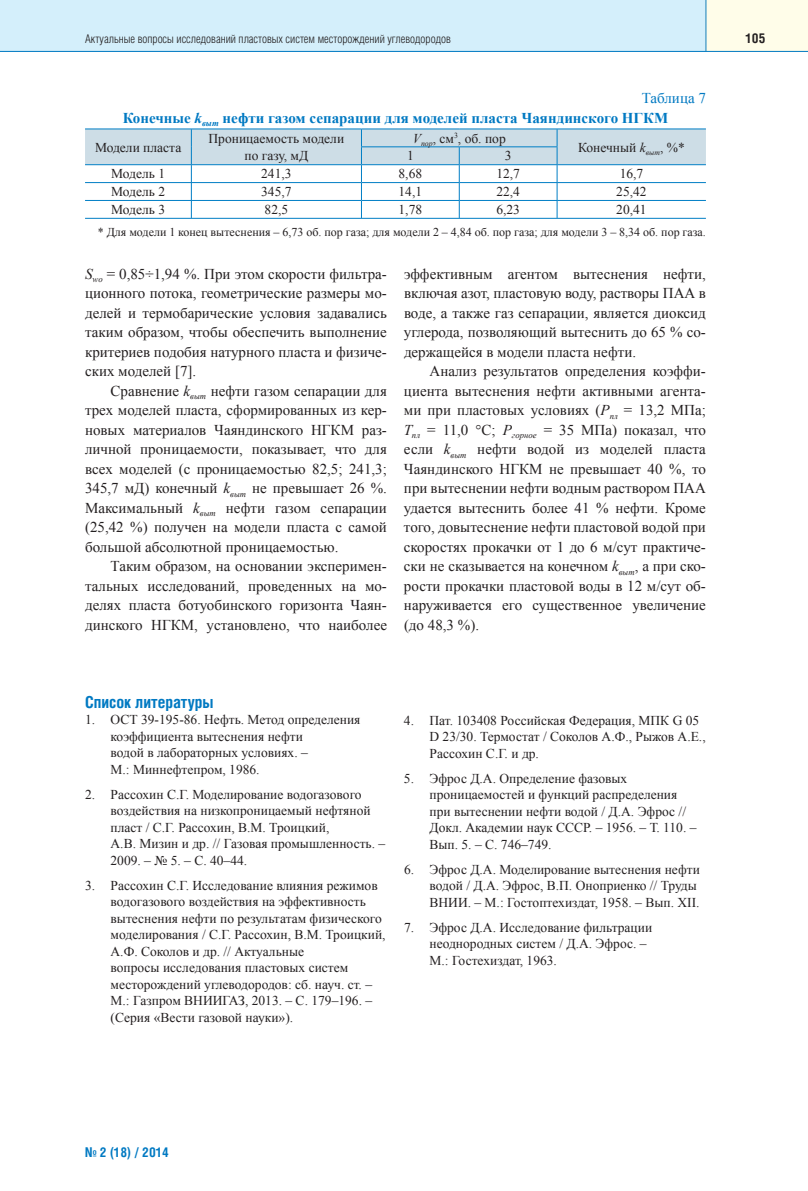
<style>
.page{position:relative;width:808px;height:1191px;background:#fff}
.page>*{position:absolute;margin:0;border:0;box-sizing:border-box;transform-origin:0 0}
.t1{font:700 16.5px "Helios Cond";color:#0079c2}
.t2{font:15px/19.5px "Times New Roman";color:#231f20;text-align:justify}
.t3{font:700 15px/19.5px "Times New Roman";color:#0079c2}
.t4{font:13.5px/16.5px "Times New Roman";color:#231f20}
.t5{font:700 13.5px "Helios Cond";color:#0079c2}
.t6{font:700 13.5px "Helios Cond";color:#231f20}
.t7{font:12px "Times New Roman";color:#231f20}
.t8{font:300 12px "Helios Cond";color:#231f20}
.s1{font-weight:400}
.s2{font-style:italic}
</style>
<div class="page">
<div style="left:0;top:0;width:706px;height:51px;background:#d4effb"></div>
<div style="left:706px;top:0;width:102px;height:51px;background:#fffde9"></div>
<hr style="left:0;top:51px;width:808px;height:1px;background:#0079c2">
<hr style="left:705px;top:0;width:1px;height:51px;background:#0079c2">
<svg style="left:85px;top:129px;width:621px;height:89px"></svg>
<hr style="left:85px;top:218px;width:621px;height:1px;background:#007ec5">
<p class="t8" style="left:85px;top:34px;width:367px">Актуальные вопросы исследований пластовых систем месторождений углеводородов</p>
<p class="t6" style="left:745px;top:33px;width:21px">105</p>
<p class="t3" style="left:123px;top:88px;width:585px;text-indent:519px"><span class="s1">Таблица 7<br></span>Конечные <span class="s2">k</span><sub>выт</sub> нефти газом сепарации для моделей пласта Чаяндинского НГКМ</p>
<p class="t4" style="left:95px;top:139px;width:88px">Модели пласта</p>
<p class="t4" style="left:209px;top:131px;width:137px;text-align:center">Проницаемость модели по газу, мД</p>
<p class="t4" style="left:413px;top:130px;width:95px"><span class="s2">V</span><sub>пор</sub>, см<sup>3</sup>, об. пор</p>
<p class="t4" style="left:578px;top:139px;width:108px">Конечный <span class="s2">k</span><sub>выт</sub>, %*</p>
<p class="t4" style="left:407px;top:148px;width:8px">1</p>
<p class="t4" style="left:505px;top:148px;width:8px">3</p>
<p class="t4" style="left:111px;top:165px;width:55px">Модель 1</p>
<p class="t4" style="left:261px;top:165px;width:32px">241,3</p>
<p class="t4" style="left:399px;top:165px;width:25px">8,68</p>
<p class="t4" style="left:496px;top:165px;width:25px">12,7</p>
<p class="t4" style="left:620px;top:165px;width:25px">16,7</p>
<p class="t4" style="left:111px;top:183px;width:55px">Модель 2</p>
<p class="t4" style="left:261px;top:183px;width:32px">345,7</p>
<p class="t4" style="left:399px;top:183px;width:25px">14,1</p>
<p class="t4" style="left:496px;top:183px;width:25px">22,4</p>
<p class="t4" style="left:616px;top:183px;width:32px">25,42</p>
<p class="t4" style="left:111px;top:201px;width:55px">Модель 3</p>
<p class="t4" style="left:265px;top:201px;width:25px">82,5</p>
<p class="t4" style="left:399px;top:201px;width:25px">1,78</p>
<p class="t4" style="left:496px;top:201px;width:25px">6,23</p>
<p class="t4" style="left:616px;top:201px;width:32px">20,41</p>
<p class="t7" style="left:98px;top:225px;width:610px">* Для модели 1 конец вытеснения – 6,73 об. пор газа; для модели 2 – 4,84 об. пор газа; для модели 3 – 8,34 об. пор газа.</p>
<p class="t2" style="left:85px;top:264px;width:303px"><span class="s2">S</span><sub>wo</sub> = 0,85÷1,94 %. При этом скорости фильтра&shy;ционного потока, геометрические размеры мо&shy;делей и термобарические условия задавались таким образом, чтобы обеспечить выполнение критериев подобия натурного пласта и физиче&shy;ских моделей [7].</p>
<p class="t2" style="left:85px;top:381px;width:303px;text-indent:26px">Сравнение <span class="s2">k</span><sub>выт</sub> нефти газом сепарации для трех моделей пласта, сформированных из кер&shy;новых материалов Чаяндинского НГКМ раз&shy;личной проницаемости, показывает, что для всех моделей (с проницаемостью 82,5; 241,3; 345,7 мД) конечный <span class="s2">k</span><sub>выт</sub> не превышает 26 %.<br>Максимальный <span class="s2">k</span><sub>выт</sub> нефти газом сепарации (25,42 %) получен на модели пласта с самой большой абсолютной проницаемостью.</p>
<p class="t2" style="left:85px;top:556px;width:303px;text-indent:26px">Таким образом, на основании эксперимен&shy;тальных исследований, проведенных на мо&shy;делях пласта ботуобинского горизонта Чаян&shy;динского НГКМ, установлено, что наиболее</p>
<p class="t2" style="left:404px;top:264px;width:303px">эффективным агентом вытеснения нефти, включая азот, пластовую воду, растворы ПАА в воде, а также газ сепарации, является диоксид углерода, позволяющий вытеснить до 65 % со&shy;держащейся в модели пласта нефти.</p>
<p class="t2" style="left:404px;top:361px;width:303px;text-indent:26px">Анализ результатов определения коэффи&shy;циента вытеснения нефти активными агента&shy;ми при пластовых условиях (<span class="s2">Р</span><sub>пл</sub> = 13,2 МПа; <span class="s2">Т</span><sub>пл</sub> = 11,0 С; <span class="s2">Р</span><sub>горное</sub> = 35 МПа) показал, что если <span class="s2">k</span><sub>выт</sub> нефти водой из моделей пласта Чаяндинского НГКМ не превышает 40 %, то при вытеснении нефти водным раствором ПАА удается вытеснить более 41 % нефти. Кроме того, довытеснение нефти пластовой водой при скоростях прокачки от 1 до 6 м/сут практиче&shy;ски не сказывается на конечном <span class="s2">k</span><sub>выт</sub>, а при ско&shy;рости прокачки пластовой воды в 12 м/сут об&shy;наруживается его существенное увеличение (до 48,3 %).</p>
<p class="t1" style="left:85px;top:696px;width:130px">Список литературы</p>
<p class="t4" style="left:111px;top:711px;width:251px;text-indent:-26px">1. ОСТ 39-195-86. Нефть. Метод определения коэффициента вытеснения нефти<br>водой в лабораторных условиях. –<br>М.: Миннефтепром, 1986.</p>
<p class="t4" style="left:111px;top:786px;width:276px;text-indent:-26px">2. Рассохин С.Г. Моделирование водогазового воздействия на низкопроницаемый нефтяной пласт / С.Г. Рассохин, В.М. Троицкий,<br>А.В. Мизин и др. // Газовая промышленность. – 2009. – № 5. – С. 40–44.</p>
<p class="t4" style="left:111px;top:877px;width:277px;text-indent:-26px">3. Рассохин С.Г. Исследование влияния режимов водогазового воздействия на эффективность вытеснения нефти по результатам физического моделирования / С.Г. Рассохин, В.М. Троицкий, А.Ф. Соколов и др. // Актуальные<br>вопросы исследования пластовых систем месторождений углеводородов: сб. науч. ст. – М.: Газпром ВНИИГАЗ, 2013. – С. 179–196. – (Серия «Вести газовой науки»).</p>
<p class="t4" style="left:429px;top:712px;width:278px;text-indent:-26px">4. Пат. 103408 Российская Федерация, МПК G 05<br>D 23/30. Термостат / Соколов А.Ф., Рыжов А.Е.,<br>Рассохин С.Г. и др.</p>
<p class="t4" style="left:429px;top:770px;width:269px;text-indent:-26px">5. Эфрос Д.А. Определение фазовых проницаемостей и функций распределения при вытеснении нефти водой / Д.А. Эфрос // Докл. Академии наук СССР. – 1956. – Т. 110. – Вып. 5. – С. 746–749.</p>
<p class="t4" style="left:429px;top:861px;width:272px;text-indent:-26px">6. Эфрос Д.А. Моделирование вытеснения нефти водой / Д.А. Эфрос, В.П. Оноприенко // Труды<br>ВНИИ. – М.: Гостоптехиздат, 1958. – Вып. ХII.</p>
<p class="t4" style="left:429px;top:919px;width:224px;text-indent:-26px">7. Эфрос Д.А. Исследование фильтрации неоднородных систем / Д.А. Эфрос. –<br>М.: Гостехиздат, 1963.</p>
<p class="t5" style="left:85px;top:1147px;width:85px">№ 2 (18) / 2014</p>
</div>
